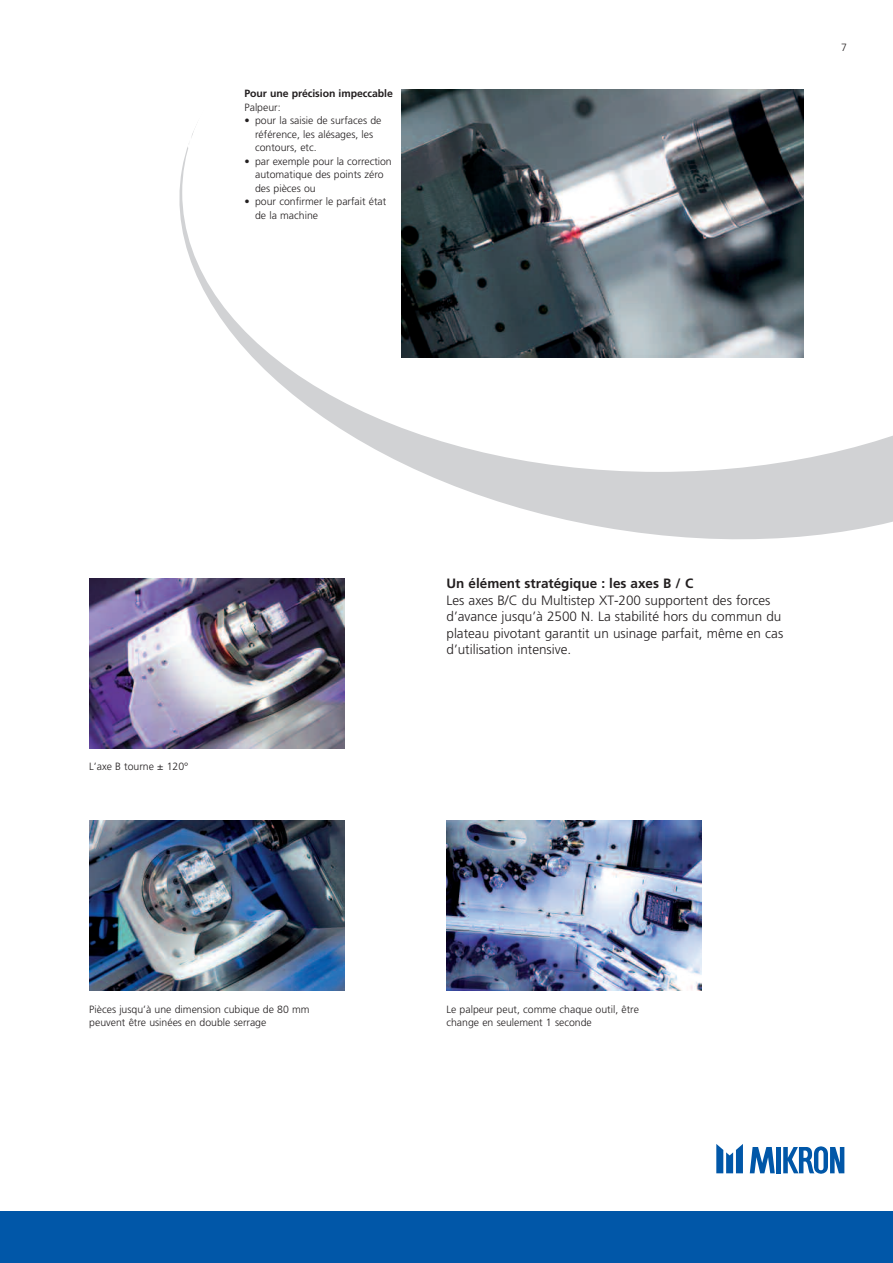
<style>
.page{position:relative;width:893px;height:1263px;background:#fff}
.page>*{position:absolute;margin:0;border:0;box-sizing:border-box;transform-origin:0 0}
.t1{font:300 13.5px/16.5px "Frutiger LT Std";color:#231f20}
.t2{font:700 13.5px "Frutiger LT Std";color:#231f20}
.t3{font:300 10.5px/13.5px "Frutiger LT Std";color:#231f20}
.t4{font:700 10.5px "Frutiger LT Std";letter-spacing:-.005em;color:#231f20}
</style>
<div class="page">
<svg style="left:179px;top:170px;width:714px;height:370px"></svg>
<svg style="left:182px;top:89px;width:711px;height:383px"></svg>
<div style="left:0;top:1211px;width:893px;height:52px;background:#0157a8"></div>
<svg style="left:716px;top:1144px;width:27px;height:29px"></svg>
<svg style="left:750px;top:1147px;width:25px;height:26px"></svg>
<hr style="left:776px;top:1147px;width:4px;height:26px;background:#0157a8">
<svg style="left:783px;top:1146px;width:61px;height:28px"></svg>
<img style="left:89px;top:821px;width:255px;height:170px">
<img style="left:402px;top:89px;width:402px;height:268px">
<img style="left:89px;top:578px;width:255px;height:170px">
<img style="left:446px;top:821px;width:256px;height:170px">
<p class="t4" style="left:244px;top:89px;width:150px">Pour une précision impeccable</p>
<p class="t3" style="left:244px;top:101px;width:38px">Palpeur:</p>
<p class="t3" style="left:255px;top:115px;width:128px;text-indent:-11px">• pour la saisie de surfaces de référence, les alésages, les contours, etc.</p>
<p class="t3" style="left:255px;top:155px;width:138px;text-indent:-11px">• par exemple pour la correction automatique des points zéro des pièces ou</p>
<p class="t3" style="left:255px;top:196px;width:133px;text-indent:-11px">• pour confirmer le parfait état de la machine</p>
<p class="t3" style="left:841px;top:42px;width:7px">7</p>
<p class="t3" style="left:89px;top:760px;width:101px">L’axe B tourne ± 120°</p>
<p class="t3" style="left:89px;top:1003px;width:222px">Pièces jusqu’à une dimension cubique de 80 mm peuvent être usinées en double serrage</p>
<p class="t2" style="left:446px;top:578px;width:248px">Un élément stratégique : les axes B / C</p>
<p class="t1" style="left:446px;top:593px;width:338px">Les axes B/C du Multistep XT-200 supportent des forces d’avance jusqu’à 2500 N. La stabilité hors du commun du plateau pivotant garantit un usinage parfait, même en cas d’utilisation intensive.</p>
<p class="t3" style="left:446px;top:1003px;width:194px">Le palpeur peut, comme chaque outil, être change en seulement 1 seconde</p>
</div>
